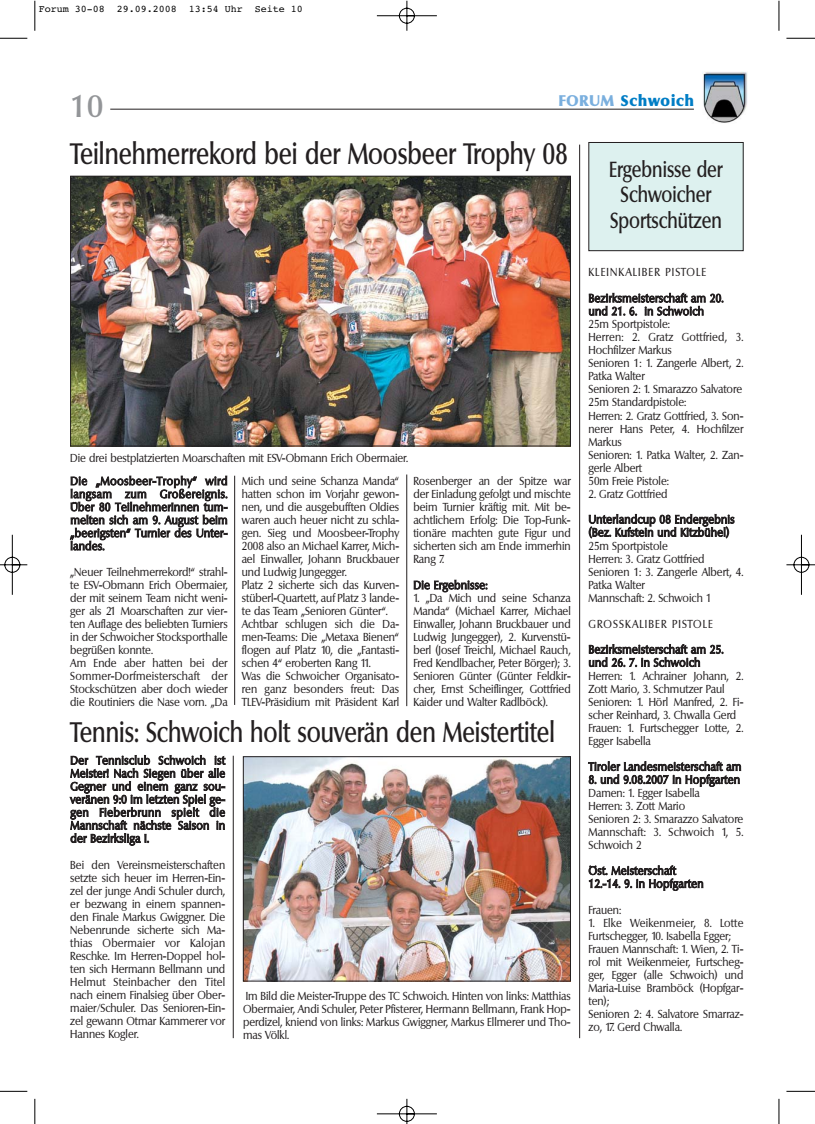
<style>
.page{position:relative;width:815px;height:1124px;background:#fff}
.page>*{position:absolute;margin:0;border:0;box-sizing:border-box;transform-origin:0 0}
.t1{font:500 30px "Columbia";color:#939598}
.t2{font:500 28.75px "Columbia";color:#231f20;scale:.8 1}
.t3{font:500 27.5px "Columbia";color:#231f20;scale:.8 1}
.t4{font:500 21.25px/25.5px "Columbia";color:#231f20;text-align:center;scale:.8 1}
.t5{font:800 15px "Columbia";letter-spacing:.06em;color:#007dc5}
.t6{font:11.25px/13px "Columbia";color:#231f20;scale:.9 1}
.t7{font:11.25px/13px "Columbia";letter-spacing:.03em;color:#231f20;scale:.9 1}
.t8{font:11.25px "Columbia";letter-spacing:.11em;color:#231f20;scale:.9 1}
.t9{font:10px "Courier";color:#000}
.s1{color:#7aafde}
</style>
<div class="page">
<img style="left:0;top:0;width:815px;height:1123px">
<p class="t9" style="left:39px;top:6px;width:265px">Forum 30-08 29.09.2008 13:54 Uhr Seite 10</p>
<h1 class="t1" style="left:70px;top:93px;width:35px">10</h1>
<h3 class="t5" style="left:559px;top:94px;width:137px"><span class="s1">FORUM</span> Schwoich</h3>
<h2 class="t2" style="left:70px;top:141px;width:624px">Teilnehmerrekord bei der Moosbeer Trophy 08</h2>
<p class="t6" style="left:70px;top:452px;width:377px">Die drei bestplatzierten Moarschaften mit ESV-Obmann Erich Obermaier.</p>
<p class="t6" style="left:70px;top:475px;width:176px;text-align:justify">Die „Moosbeer-Trophy“ wird langsam zum Großereignis.<br>Über 80 TeilnehmerInnen tum&shy;melten sich am 9. August beim „beerigsten“ Turnier des Unter&shy;landes.</p>
<p class="t6" style="left:70px;top:566px;width:176px">„Neuer Teilnehmerrekord!“ strahl&shy;te ESV-Obmann Erich Obermaier, der mit seinem Team nicht weni&shy;ger als 21 Moarschaften zur vier&shy;ten Auflage des beliebten Turniers in der Schwoicher Stocksporthalle begrüßen konnte.<br>Am Ende aber hatten bei der<br>Sommer-Dorfmeisterschaft der<br>Stockschützen aber doch wieder die Routiniers die Nase vorn. „Da</p>
<p class="t6" style="left:242px;top:475px;width:176px">Mich und seine Schanza Manda“ hatten schon im Vorjahr gewon&shy;nen, und die ausgebufften Oldies waren auch heuer nicht zu schla&shy;gen. Sieg und Moosbeer-Trophy<br>2008 also an Michael Karrer, Mich&shy;ael Einwaller, Johann Bruckbauer und Ludwig Jungegger.<br>Platz 2 sicherte sich das Kurven&shy;stüberl-Quartett, auf Platz 3 lande&shy;te das Team „Senioren Günter“.<br>Achtbar schlugen sich die Da&shy;men-Teams: Die „Metaxa Bienen“ flogen auf Platz 10, die „Fantasti&shy;schen 4“ eroberten Rang 11.<br>Was die Schwoicher Organisato&shy;ren ganz besonders freut: Das<br>TLEV-Präsidium mit Präsident Karl</p>
<p class="t6" style="left:413px;top:475px;width:176px;text-align:justify">Rosenberger an der Spitze war der Einladung gefolgt und mischte beim Turnier kräftig mit. Mit be&shy;achtlichem Erfolg: Die Top-Funk&shy;tionäre machten gute Figur und sicherten sich am Ende immerhin Rang 7.</p>
<p class="t7" style="left:414px;top:579px;width:84px">Die Ergebnisse:</p>
<p class="t6" style="left:413px;top:592px;width:176px;text-align:justify">1. „Da Mich und seine Schanza Manda“ (Michael Karrer, Michael Einwaller, Johann Bruckbauer und Ludwig Jungegger), 2. Kurvenstü&shy;berl (Josef Treichl, Michael Rauch, Fred Kendlbacher, Peter Börger); 3.<br>Senioren Günter (Günter Feldkir&shy;cher, Ernst Scheiflinger, Gottfried Kaider und Walter Radlböck).</p>
<h3 class="t3" style="left:70px;top:719px;width:607px">Tennis: Schwoich holt souverän den Meistertitel</h3>
<p class="t6" style="left:70px;top:754px;width:173px;text-align:justify">Der Tennisclub Schwoich ist Meister! Nach Siegen über alle Gegner und einem ganz sou&shy;veränen 9:0 im letzten Spiel ge&shy;gen Fieberbrunn spielt die Mannschaft nächste Saison in der Bezirksliga I.</p>
<p class="t6" style="left:70px;top:859px;width:174px;text-align:justify">Bei den Vereinsmeisterschaften setzte sich heuer im Herren-Ein&shy;zel der junge Andi Schuler durch, er bezwang in einem spannen&shy;den Finale Markus Gwiggner. Die Nebenrunde sicherte sich Ma&shy;thias Obermaier vor Kalojan Reschke. Im Herren-Doppel hol&shy;ten sich Hermann Bellmann und Helmut Steinbacher den Titel nach einem Finalsieg über Ober&shy;maier/Schuler. Das Senioren-Ein&shy;zel gewann Otmar Kammerer vor Hannes Kogler.</p>
<p class="t6" style="left:243px;top:990px;width:366px;text-align:justify">Im Bild die Meister-Truppe des TC Schwoich. Hinten von links: Matthias Obermaier, Andi Schuler, Peter Pfisterer, Hermann Bellmann, Frank Hop&shy;perdizel, kniend von links: Markus Gwiggner, Markus Ellmerer und Tho&shy;mas Völkl.</p>
<h3 class="t4" style="left:609px;top:158px;width:144px">Ergebnisse der<br>Schwoicher<br>Sportschützen</h3>
<p class="t8" style="left:588px;top:267px;width:132px">KLEINKALIBER PISTOLE</p>
<p class="t6" style="left:588px;top:293px;width:174px">Bezirksmeisterschaft am 20. und 21. 6. in Schwoich<br>25m Sportpistole:<br>Herren: 2. Gratz Gottfried, 3.<br>Hochfilzer Markus<br>Senioren 1: 1. Zangerle Albert, 2.<br>Patka Walter<br>Senioren 2: 1. Smarazzo Salvatore<br>25m Standardpistole:<br>Herren: 2. Gratz Gottfried, 3. Son&shy;nerer Hans Peter, 4. Hochfilzer<br>Markus<br>Senioren: 1. Patka Walter, 2. Zan&shy;gerle Albert<br>50m Freie Pistole:</p>
<p class="t6" style="left:588px;top:488px;width:89px">2. Gratz Gottfried</p>
<p class="t6" style="left:588px;top:514px;width:174px">Unterlandcup 08 Endergebnis (Bez. Kufstein und Kitzbühel)<br>25m Sportpistole<br>Herren: 3. Gratz Gottfried<br>Senioren 1: 3. Zangerle Albert, 4.<br>Patka Walter<br>Mannschaft: 2. Schwoich 1</p>
<p class="t8" style="left:588px;top:618px;width:140px">GROSSKALIBER PISTOLE</p>
<p class="t6" style="left:588px;top:644px;width:174px">Bezirksmeisterschaft am 25. und 26. 7. in Schwoich<br>Herren: 1. Achrainer Johann, 2.<br>Zott Mario, 3. Schmutzer Paul<br>Senioren: 1. Hörl Manfred, 2. Fi&shy;scher Reinhard, 3. Chwalla Gerd<br>Frauen: 1. Furtschegger Lotte, 2.<br>Egger Isabella</p>
<p class="t7" style="left:589px;top:761px;width:171px">Tiroler Landesmeisterschaft am</p>
<p class="t6" style="left:588px;top:774px;width:174px">8. und 9.08.2007 in Hopfgarten<br>Damen: 1. Egger Isabella<br>Herren: 3. Zott Mario<br>Senioren 2: 3. Smarazzo Salvatore<br>Mannschaft: 3. Schwoich 1, 5.<br>Schwoich 2</p>
<p class="t7" style="left:589px;top:865px;width:129px">Öst. Meisterschaft<br>12.-14. 9. in Hopfgarten</p>
<p class="t6" style="left:588px;top:904px;width:38px">Frauen:</p>
<p class="t6" style="left:588px;top:917px;width:174px">1. Elke Weikenmeier, 8. Lotte<br>Furtschegger, 10. Isabella Egger;<br>Frauen Mannschaft: 1. Wien, 2. Ti&shy;rol mit Weikenmeier, Furtscheg&shy;ger, Egger (alle Schwoich) und<br>Maria-Luise Bramböck (Hopfgar&shy;ten);<br>Senioren 2: 4. Salvatore Smarraz&shy;zo, 17. Gerd Chwalla.</p>
</div>
